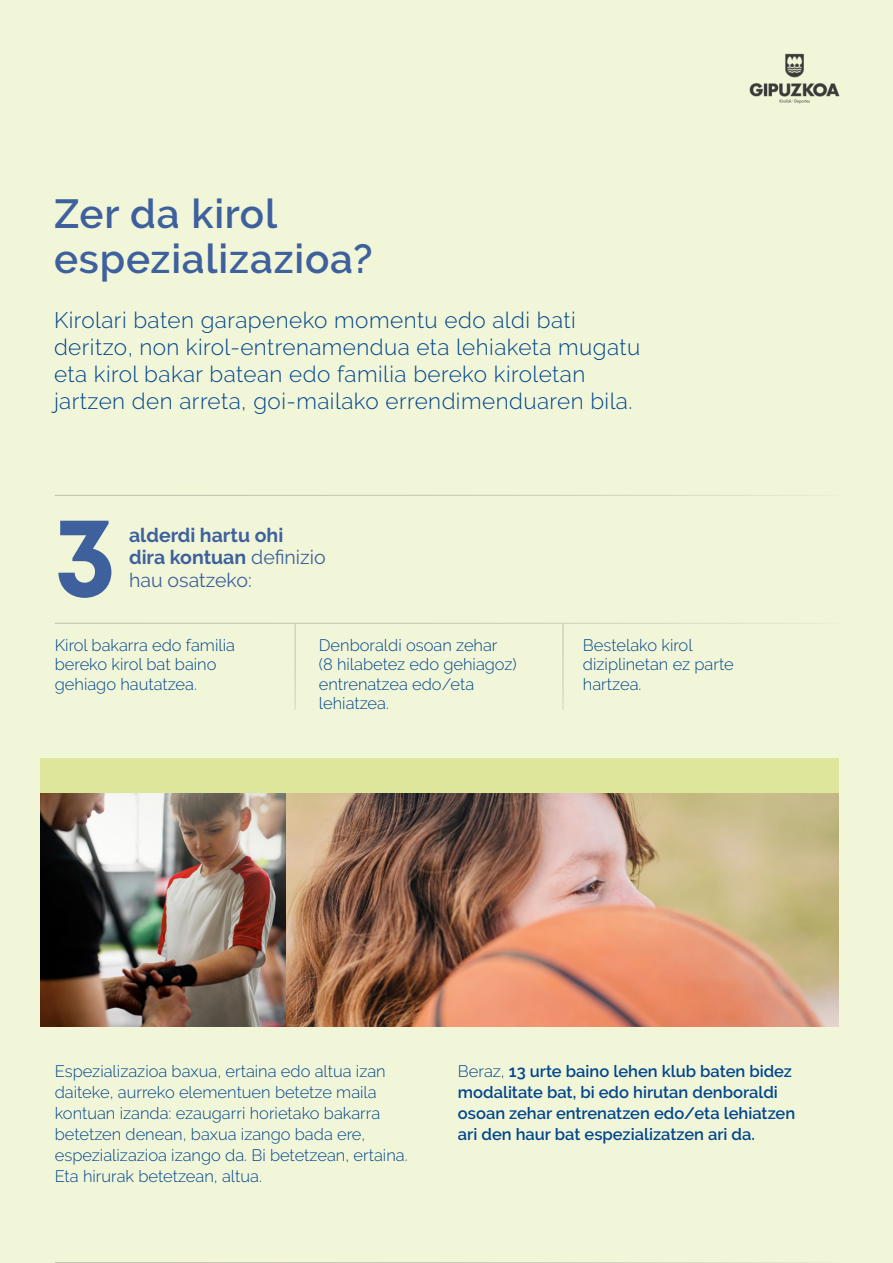
<style>
.page{position:relative;width:893px;height:1263px;background:#f2f6d8}
.page>*{position:absolute;margin:0;border:0;box-sizing:border-box;transform-origin:0 0}
.t1{font:700 114px "Mont";color:#3e619e}
.t2{font:600 40.5px/45px "Raleway";letter-spacing:.02em;color:#3e619e}
.t3{font:300 22.5px/27px "Raleway";letter-spacing:.02em;color:#00468e}
.t4{font:700 19.5px/22.5px "Raleway";color:#3e619e}
.t5{font:300 16.5px/19.5px "Raleway";color:#00468e}
.t6{font:600 16.5px/21px "Raleway";color:#00468e}
.s1{font-weight:400}
.s2{font-weight:300}
</style>
<div class="page">
<img style="left:749px;top:53px;width:91px;height:51px">
<div style="left:41px;top:759px;width:798px;height:35px;background:#dee69c"></div>
<hr style="left:55px;top:1262px;width:784px;height:1px;background:#c1bfaa">
<hr style="left:295px;top:624px;width:1px;height:86px;background:#c1bfaa">
<hr style="left:563px;top:624px;width:1px;height:86px;background:#c1bfaa">
<hr style="left:55px;top:495px;width:784px;height:1px;background:#c1bfaa">
<hr style="left:55px;top:623px;width:784px;height:1px;background:#c1bfaa">
<img style="left:41px;top:794px;width:246px;height:233px">
<img style="left:287px;top:794px;width:552px;height:233px">
<h2 class="t2" style="left:54px;top:192px;width:320px">Zer da kirol espezializazioa?</h2>
<h3 class="t3" style="left:54px;top:307px;width:588px">Kirolari baten garapeneko momentu edo aldi bati deritzo, non kirol-entrenamendua eta lehiaketa mugatu eta kirol bakar batean edo familia bereko kiroletan jartzen den arreta, goi-mailako errendimenduaren bila.</h3>
<h1 class="t1" style="left:54px;top:482px;width:64px">3</h1>
<p class="t4" style="left:129px;top:524px;width:198px">alderdi hartu ohi<br>dira kontuan <span class="s1">definizio hau osatzeko:</span></p>
<p class="t5" style="left:55px;top:635px;width:182px">Kirol bakarra edo familia bereko kirol bat baino gehiago hautatzea.</p>
<p class="t5" style="left:319px;top:635px;width:199px">Denboraldi osoan zehar<br>(8 hilabetez edo gehiagoz) entrenatzea edo/eta lehiatzea.</p>
<p class="t5" style="left:583px;top:635px;width:152px">Bestelako kirol diziplinetan ez parte hartzea.</p>
<p class="t5" style="left:55px;top:1061px;width:354px;line-height:21px">Espezializazioa baxua, ertaina edo altua izan daiteke, aurreko elementuen betetze maila kontuan izanda: ezaugarri horietako bakarra betetzen denean, baxua izango bada ere, espezializazioa izango da. Bi betetzean, ertaina.<br>Eta hirurak betetzean, altua.</p>
<p class="t6" style="left:458px;top:1061px;width:339px"><span class="s2">Beraz,</span> 13 urte baino lehen klub baten bidez modalitate bat, bi edo hirutan denboraldi osoan zehar entrenatzen edo/eta lehiatzen ari den haur bat espezializatzen ari da.</p>
</div>
